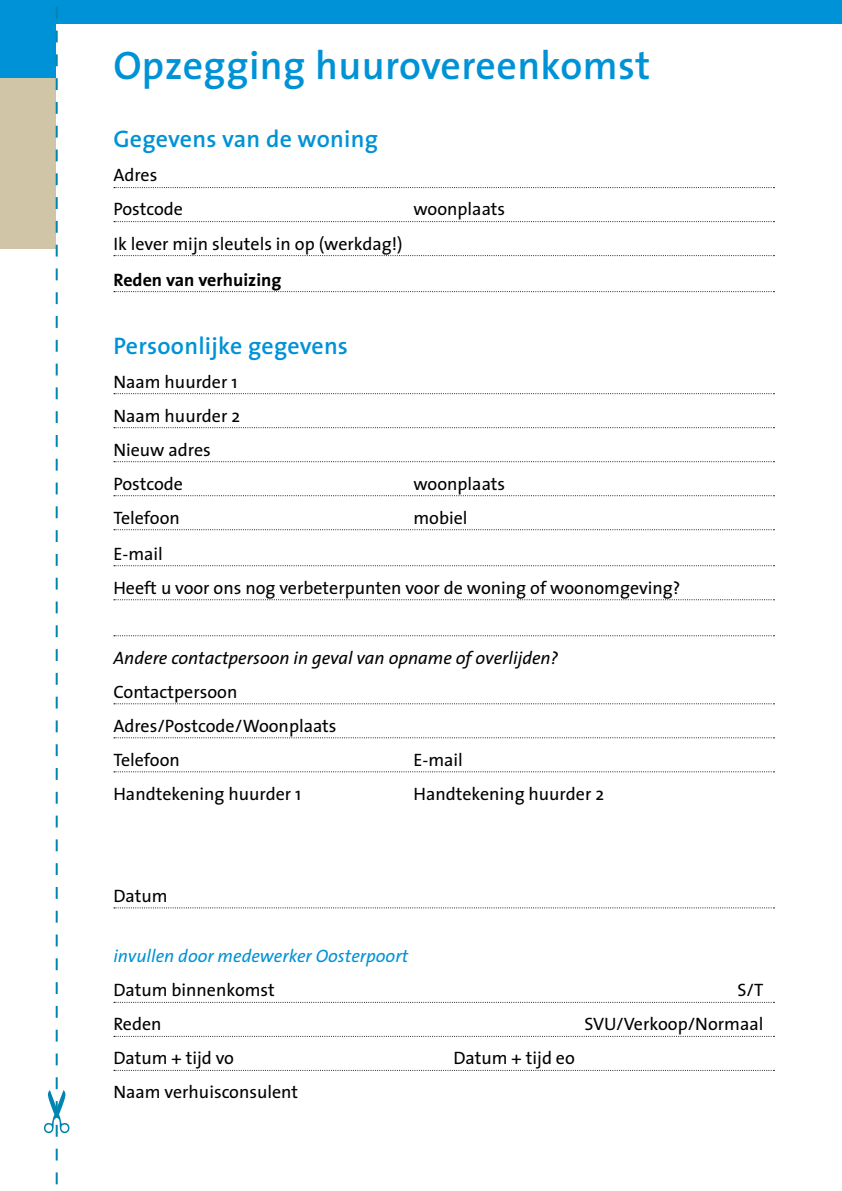
<style>
.page{position:relative;width:842px;height:1191px;background:#fff}
.page>*{position:absolute;margin:0;border:0;box-sizing:border-box;transform-origin:0 0}
.t1{font:600 40px "The Sans";letter-spacing:.01em;color:#0092d6}
.t2{font:600 24px "The Sans";letter-spacing:.01em;color:#0092d6}
.t3{font:18px/34px "The Sans";color:#000}
.t4{font:italic 18px "The Sans";color:#000}
.t5{font:italic 18px "The Sans";color:#0092d6}
.t6{font:700 18px "The Sans";color:#000}
</style>
<div class="page">
<div style="left:0;top:0;width:842px;height:79px;background:#0092d6"></div>
<div style="left:0;top:78px;width:842px;height:170px;background:#d0c5a7"></div>
<div style="left:57px;top:24px;width:785px;height:1108px;background:#fff"></div>
<svg style="left:44px;top:7px;width:25px;height:1178px"></svg>
<svg style="left:114px;top:187px;width:660px;height:1px"></svg>
<svg style="left:114px;top:221px;width:660px;height:1px"></svg>
<svg style="left:114px;top:255px;width:660px;height:1px"></svg>
<svg style="left:114px;top:291px;width:660px;height:1px"></svg>
<svg style="left:114px;top:393px;width:660px;height:1px"></svg>
<svg style="left:114px;top:427px;width:660px;height:1px"></svg>
<svg style="left:114px;top:461px;width:660px;height:1px"></svg>
<svg style="left:114px;top:495px;width:660px;height:1px"></svg>
<svg style="left:114px;top:529px;width:660px;height:1px"></svg>
<svg style="left:114px;top:565px;width:660px;height:1px"></svg>
<svg style="left:114px;top:599px;width:660px;height:1px"></svg>
<svg style="left:114px;top:635px;width:660px;height:1px"></svg>
<svg style="left:114px;top:703px;width:660px;height:1px"></svg>
<svg style="left:114px;top:737px;width:660px;height:1px"></svg>
<svg style="left:114px;top:771px;width:660px;height:1px"></svg>
<svg style="left:114px;top:907px;width:660px;height:1px"></svg>
<svg style="left:114px;top:1001px;width:660px;height:1px"></svg>
<svg style="left:114px;top:1035px;width:660px;height:1px"></svg>
<svg style="left:114px;top:1069px;width:660px;height:1px"></svg>
<h1 class="t1" style="left:113px;top:32px;width:538px">Opzegging huurovereenkomst</h1>
<h2 class="t2" style="left:113px;top:119px;width:266px">Gegevens van de woning</h2>
<p class="t3" style="left:113px;top:158px;width:71px">Adres<br>Postcode</p>
<p class="t3" style="left:113px;top:226px;width:291px">Ik lever mijn sleutels in op (werkdag!)</p>
<p class="t6" style="left:113px;top:264px;width:169px">Reden van verhuizing</p>
<p class="t3" style="left:413px;top:192px;width:93px">woonplaats</p>
<h2 class="t2" style="left:113px;top:325px;width:236px">Persoonlijke gegevens</h2>
<p class="t3" style="left:113px;top:364px;width:128px">Naam huurder 1<br>Naam huurder 2<br>Nieuw adres<br>Postcode</p>
<p class="t3" style="left:413px;top:466px;width:93px">woonplaats</p>
<p class="t3" style="left:113px;top:500px;width:68px">Telefoon</p>
<p class="t3" style="left:413px;top:500px;width:56px">mobiel</p>
<p class="t3" style="left:113px;top:536px;width:568px">E-mail<br>Heeft u voor ons nog verbeterpunten voor de woning of woonomgeving?</p>
<p class="t4" style="left:113px;top:642px;width:446px">Andere contactpersoon in geval van opname of overlijden?</p>
<p class="t3" style="left:113px;top:674px;width:225px">Contactpersoon<br>Adres/Postcode/Woonplaats<br>Telefoon</p>
<p class="t3" style="left:413px;top:742px;width:51px">E-mail</p>
<p class="t3" style="left:113px;top:776px;width:189px">Handtekening huurder 1</p>
<p class="t3" style="left:413px;top:776px;width:192px">Handtekening huurder 2</p>
<p class="t3" style="left:113px;top:878px;width:56px">Datum</p>
<p class="t5" style="left:113px;top:941px;width:297px">invullen door medewerker Oosterpoort</p>
<p class="t3" style="left:113px;top:972px;width:163px">Datum binnenkomst</p>
<p class="t3" style="left:737px;top:972px;width:27px">S/T</p>
<p class="t3" style="left:113px;top:1006px;width:50px">Reden</p>
<p class="t3" style="left:584px;top:1006px;width:180px">SVU/Verkoop/Normaal</p>
<p class="t3" style="left:113px;top:1040px;width:122px">Datum + tijd vo</p>
<p class="t3" style="left:453px;top:1040px;width:123px">Datum + tijd eo</p>
<p class="t3" style="left:113px;top:1074px;width:186px">Naam verhuisconsulent</p>
</div>
